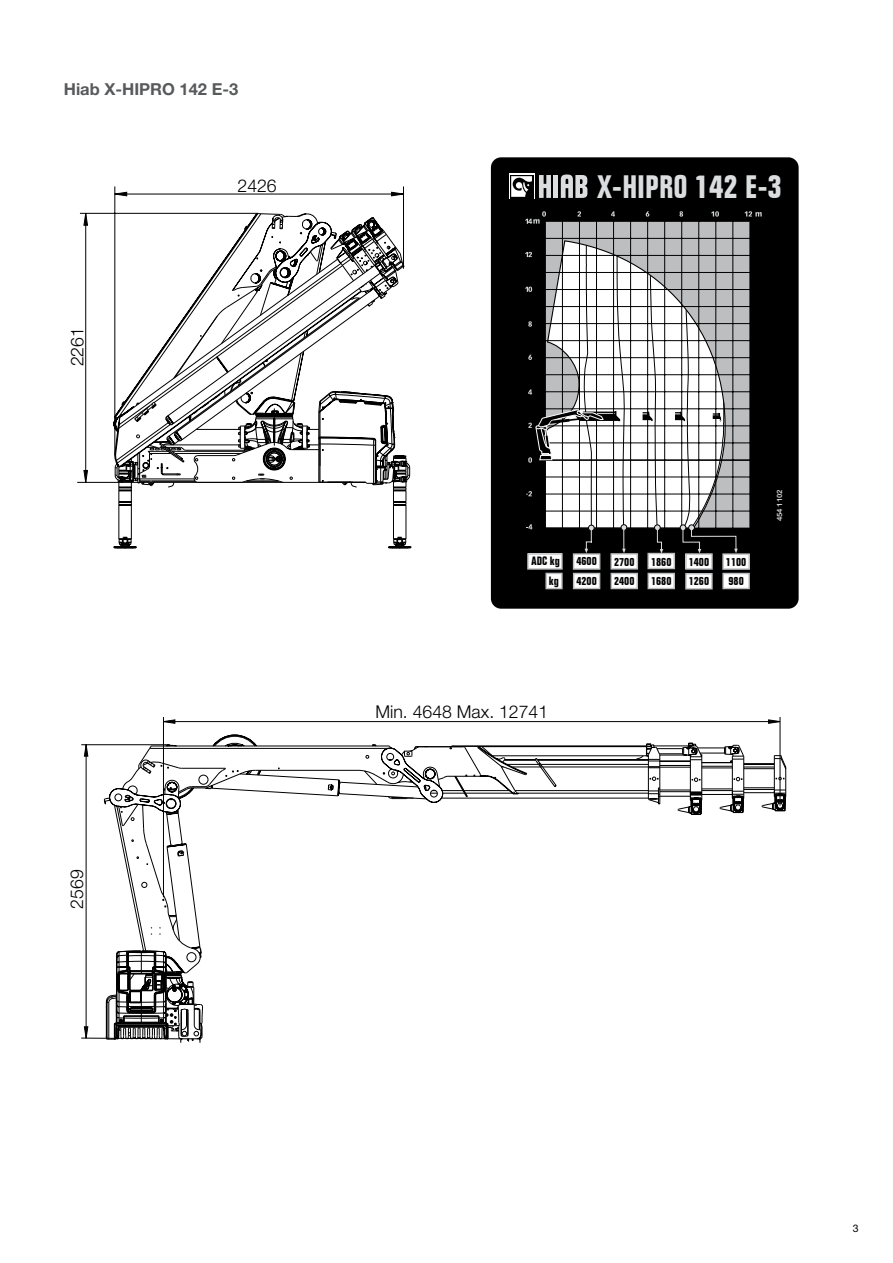
<style>
.page{position:relative;width:893px;height:1263px;background:#fff}
.page>*{position:absolute;margin:0;border:0;box-sizing:border-box;transform-origin:0 0}
.t1{font:700 condensed 31.65px "Folio BT";color:#dcddde}
.t2{font:300 17.7px "Helvetica Neue LT Std";color:#000}
.t3{font:700 16.5px "Helvetica Neue LT Std";color:#58595b}
.t4{font:700 condensed 11.85px/19.4px "Folio BT";color:#000}
.t5{font:10.5px "Helvetica Neue LT Std";color:#000}
.t6{font:7.2px "Arial Rounded MT Bold";color:#dcddde}
.s1{font-size:33.3px}
</style>
<div class="page">
<div style="left:491px;top:157px;width:308px;height:452px;background:#000;border-radius:10px"></div>
<div style="left:545px;top:221px;width:205px;height:307px;background:#bcbec0"></div>
<svg style="left:561px;top:240px;width:166px;height:288px"></svg>
<hr style="left:545px;top:238px;width:204px;height:1px;background:#000">
<hr style="left:545px;top:255px;width:204px;height:1px;background:#000">
<hr style="left:545px;top:272px;width:204px;height:1px;background:#000">
<hr style="left:545px;top:289px;width:204px;height:1px;background:#000">
<hr style="left:545px;top:306px;width:204px;height:1px;background:#000">
<hr style="left:545px;top:323px;width:204px;height:1px;background:#000">
<hr style="left:545px;top:340px;width:204px;height:1px;background:#000">
<hr style="left:545px;top:357px;width:204px;height:1px;background:#000">
<hr style="left:545px;top:374px;width:204px;height:1px;background:#000">
<hr style="left:545px;top:391px;width:204px;height:1px;background:#000">
<hr style="left:545px;top:409px;width:204px;height:1px;background:#000">
<hr style="left:545px;top:426px;width:204px;height:1px;background:#000">
<hr style="left:545px;top:443px;width:204px;height:1px;background:#000">
<hr style="left:545px;top:477px;width:204px;height:1px;background:#000">
<hr style="left:545px;top:494px;width:204px;height:1px;background:#000">
<hr style="left:545px;top:511px;width:204px;height:1px;background:#000">
<hr style="left:733px;top:221px;width:1px;height:307px;background:#000">
<hr style="left:715px;top:221px;width:1px;height:307px;background:#000">
<hr style="left:698px;top:221px;width:1px;height:307px;background:#000">
<hr style="left:681px;top:221px;width:1px;height:307px;background:#000">
<hr style="left:664px;top:221px;width:1px;height:307px;background:#000">
<hr style="left:647px;top:221px;width:1px;height:307px;background:#000">
<hr style="left:630px;top:221px;width:1px;height:307px;background:#000">
<hr style="left:613px;top:221px;width:1px;height:307px;background:#000">
<hr style="left:596px;top:221px;width:1px;height:307px;background:#000">
<hr style="left:579px;top:221px;width:1px;height:307px;background:#000">
<hr style="left:562px;top:221px;width:1px;height:307px;background:#000">
<hr style="left:545px;top:221px;width:1px;height:307px;background:#000">
<svg style="left:525px;top:211px;width:237px;height:13px"></svg>
<hr style="left:545px;top:460px;width:205px;height:1px;background:#000">
<div style="left:611px;top:573px;width:26px;height:15px;background:#fff"></div>
<div style="left:611px;top:573px;width:27px;height:16px;border:1px solid #bcbec0"></div>
<div style="left:611px;top:554px;width:26px;height:15px;background:#fff"></div>
<div style="left:610px;top:553px;width:28px;height:17px;border:1px solid #bcbec0"></div>
<div style="left:574px;top:573px;width:26px;height:15px;background:#fff"></div>
<div style="left:573px;top:573px;width:27px;height:16px;border:1px solid #bcbec0"></div>
<div style="left:574px;top:554px;width:26px;height:15px;background:#fff"></div>
<div style="left:573px;top:553px;width:27px;height:17px;border:1px solid #bcbec0"></div>
<div style="left:648px;top:573px;width:26px;height:15px;background:#fff"></div>
<div style="left:648px;top:573px;width:27px;height:16px;border:1px solid #bcbec0"></div>
<div style="left:648px;top:553px;width:26px;height:15px;background:#fff"></div>
<div style="left:647px;top:553px;width:28px;height:16px;border:1px solid #bcbec0"></div>
<div style="left:546px;top:573px;width:16px;height:16px;background:#fff"></div>
<div style="left:545px;top:573px;width:18px;height:16px;border:1px solid #bcbec0"></div>
<div style="left:528px;top:554px;width:34px;height:15px;background:#fff"></div>
<div style="left:527px;top:553px;width:36px;height:17px;border:1px solid #bcbec0"></div>
<div style="left:723px;top:573px;width:26px;height:15px;background:#fff"></div>
<div style="left:722px;top:573px;width:28px;height:16px;border:1px solid #bcbec0"></div>
<div style="left:723px;top:554px;width:26px;height:15px;background:#fff"></div>
<div style="left:722px;top:553px;width:28px;height:17px;border:1px solid #bcbec0"></div>
<div style="left:686px;top:574px;width:26px;height:15px;background:#fff"></div>
<div style="left:685px;top:573px;width:28px;height:16px;border:1px solid #bcbec0"></div>
<div style="left:686px;top:554px;width:26px;height:15px;background:#fff"></div>
<div style="left:685px;top:553px;width:28px;height:17px;border:1px solid #bcbec0"></div>
<div style="left:509px;top:173px;width:26px;height:26px;background:linear-gradient(to bottom,#000,#000)"></div>
<svg style="left:539px;top:175px;width:12px;height:23px"></svg>
<svg style="left:561px;top:174px;width:26px;height:24px"></svg>
<div style="left:510px;top:175px;width:23px;height:23px;background:#000"></div>
<svg style="left:511px;top:176px;width:21px;height:21px"></svg>
<hr style="left:554px;top:175px;width:4px;height:23px;background:#dcddde">
<svg style="left:525px;top:245px;width:102px;height:308px"></svg>
<svg style="left:642px;top:275px;width:21px;height:278px;background:#c2c2c2"></svg>
<svg style="left:675px;top:309px;width:63px;height:244px"></svg>
<svg style="left:77px;top:186px;width:327px;height:297px"></svg>
<svg style="left:113px;top:213px;width:298px;height:335px"></svg>
<svg style="left:163px;top:717px;width:618px;height:27px"></svg>
<svg style="left:81px;top:744px;width:706px;height:299px"></svg>
<h3 class="t3" style="left:64px;top:79px;width:176px">Hiab X-HIPRO 142 E-3</h3>
<h2 class="t2" style="left:66px;top:366px;width:41px;rotate:-90deg">2261</h2>
<h2 class="t2" style="left:237px;top:175px;width:41px">2426</h2>
<h2 class="t2" style="left:66px;top:908px;width:41px;rotate:-90deg">2569</h2>
<h1 class="t1" style="left:597px;top:167px;width:187px">X<span class="s1">-</span>HIPRO <span class="s1">142</span> E<span class="s1">-3</span></h1>
<p class="t4" style="left:532px;top:551px;width:30px">ADC kg</p>
<p class="t4" style="left:576px;top:551px;width:22px">4600</p>
<p class="t4" style="left:549px;top:571px;width:11px">kg</p>
<p class="t4" style="left:576px;top:571px;width:22px">4200</p>
<p class="t4" style="left:614px;top:552px;width:22px">2700<br>2400</p>
<p class="t4" style="left:651px;top:552px;width:22px">1860<br>1680</p>
<p class="t4" style="left:726px;top:552px;width:22px">1100<br>980</p>
<p class="t4" style="left:689px;top:552px;width:22px">1400<br>1260</p>
<p class="t6" style="left:775px;top:521px;width:33px;rotate:-90deg">454 1102</p>
<h2 class="t2" style="left:375px;top:701px;width:174px">Min. 4648 Max. 12741</h2>
<p class="t5" style="left:853px;top:1221px;width:7px">3</p>
</div>
